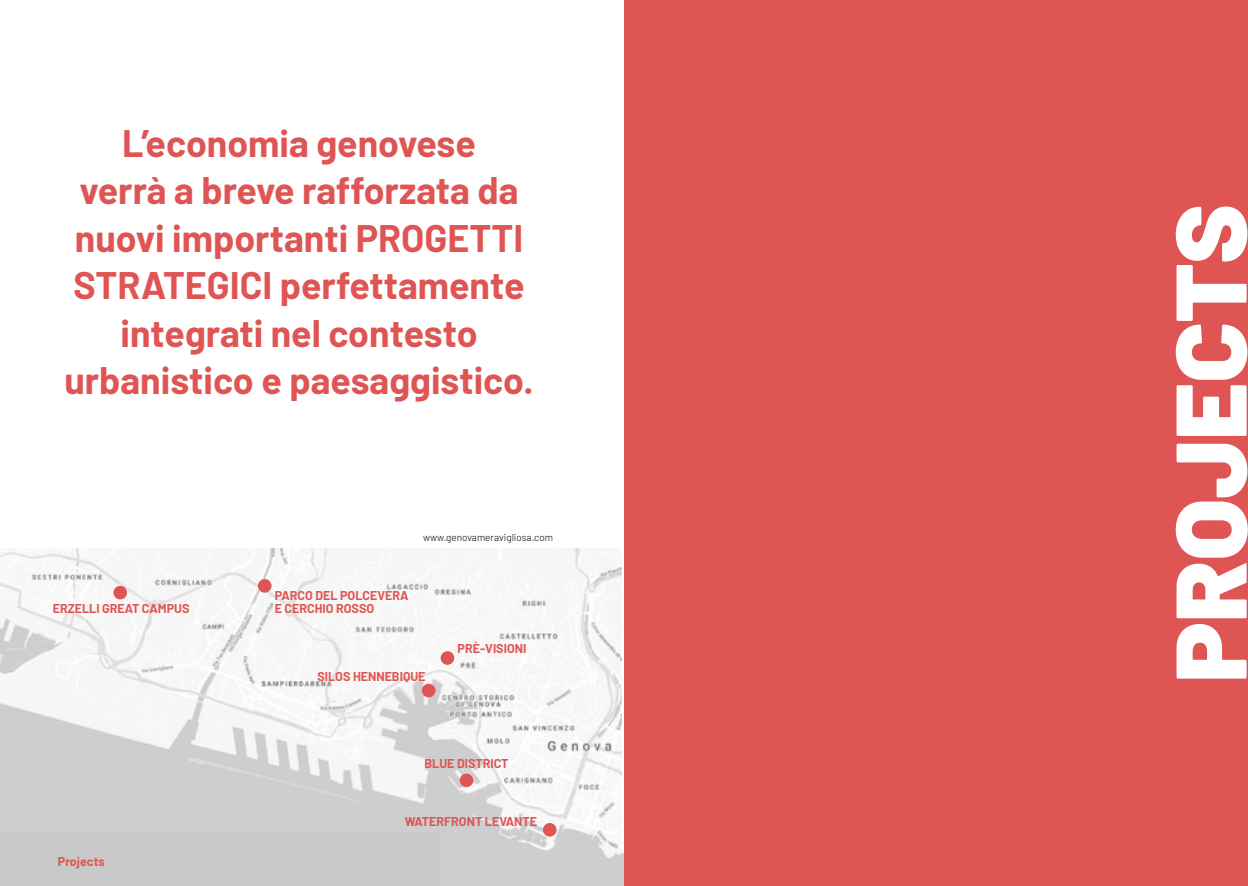
<style>
.page{position:relative;width:1248px;height:886px;background:#fff}
.page>*{position:absolute;margin:0;border:0;box-sizing:border-box;transform-origin:0 0}
.t1{font:900 100px "Barlow";color:#fff}
.t2{font:700 37.5px/47.5px "Barlow";color:#de5554;text-align:center}
.t3{font:700 12.5px "Barlow";color:#de5554}
.t4{font:300 10px "Barlow";color:#000}
</style>
<div class="page">
<img style="left:0;top:548px;width:146px;height:286px">
<img style="left:146px;top:548px;width:475px;height:294px">
<div style="left:439px;top:842px;width:185px;height:44px;background:#cecece"></div>
<div style="left:0;top:834px;width:439px;height:52px;background:#c9c9c9"></div>
<div style="left:543px;top:823px;width:13px;height:13px;background:#de5554;border-radius:50%"></div>
<div style="left:258px;top:579px;width:13px;height:14px;background:#de5554;border-radius:50%"></div>
<div style="left:113px;top:586px;width:14px;height:13px;background:#de5554;border-radius:50%"></div>
<div style="left:459px;top:773px;width:14px;height:14px;background:#de5554;border-radius:50%"></div>
<div style="left:422px;top:684px;width:13px;height:13px;background:#de5554;border-radius:50%"></div>
<div style="left:440px;top:651px;width:14px;height:14px;background:#de5554;border-radius:50%"></div>
<div style="left:624px;top:0;width:623px;height:886px;background:#de5554"></div>
<p class="t2" style="left:64px;top:117px;width:470px">L’economia genovese<br>verrà a breve rafforzata da nuovi importanti PROGETTI<br>STRATEGICI perfettamente integrati nel contesto urbanistico e paesaggistico.</p>
<p class="t4" style="left:423px;top:531px;width:131px">www.genovameravigliosa.com</p>
<p class="t3" style="left:275px;top:587px;width:135px">PARCO DEL POLCEVERA</p>
<p class="t3" style="left:53px;top:599px;width:138px">ERZELLI GREAT CAMPUS</p>
<p class="t3" style="left:275px;top:599px;width:101px">E CERCHIO ROSSO</p>
<p class="t3" style="left:457px;top:639px;width:70px">PRÈ-VISIONI</p>
<p class="t3" style="left:317px;top:667px;width:110px">SILOS HENNEBIQUE</p>
<p class="t3" style="left:424px;top:755px;width:85px">BLUE DISTRICT</p>
<p class="t3" style="left:58px;top:852px;width:48px">Projects</p>
<p class="t3" style="left:405px;top:812px;width:134px">WATERFRONT LEVANTE</p>
<h1 class="t1" style="left:1135px;top:682px;width:480px;rotate:-90deg">PROJECTS</h1>
</div>
